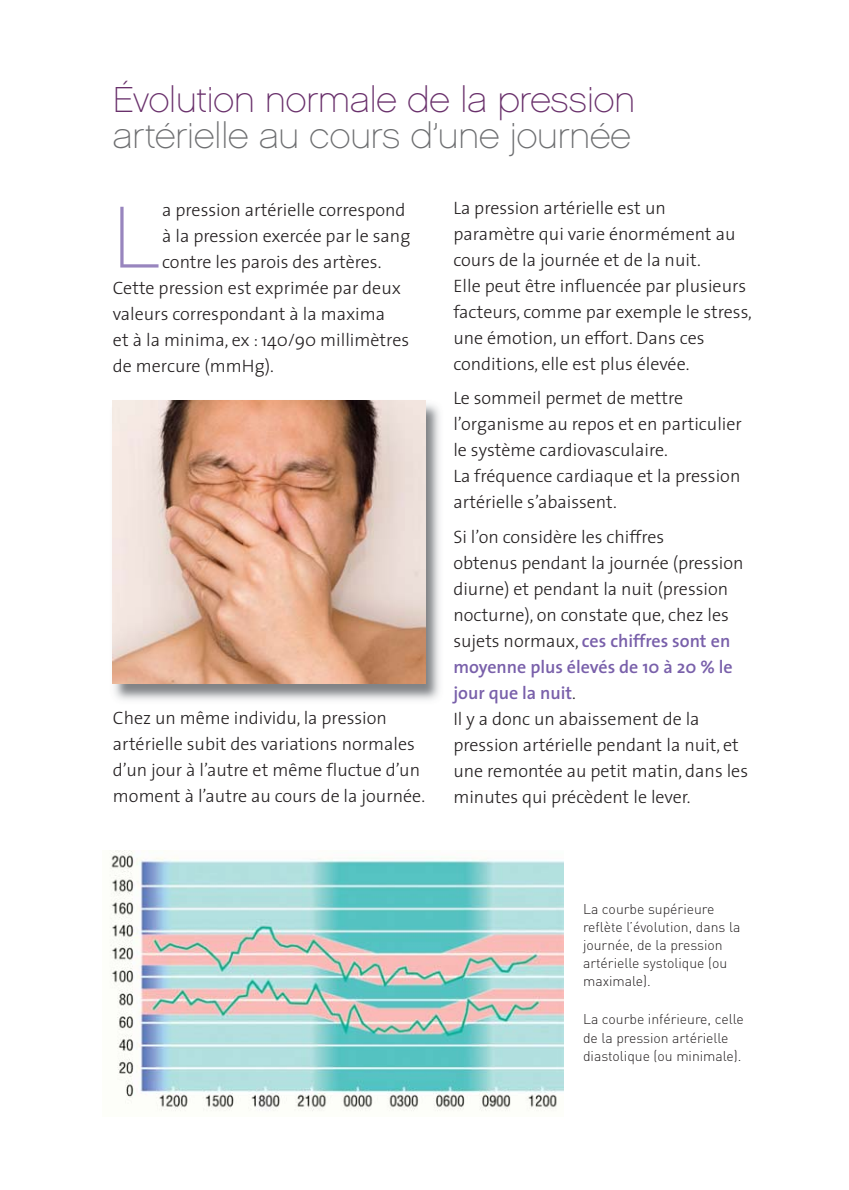
<style>
.page{position:relative;width:849px;height:1190px;background:#fff}
.page>*{position:absolute;margin:0;border:0;box-sizing:border-box;transform-origin:0 0}
.t1{font:87.6px "Chalet Paris Nineteen Sixty";color:#9885be}
.t2{font:36px "Chalet Paris Nineteen Sixty";color:#6d6e70}
.t3{font:36px "Chalet Paris Nineteen Sixty";color:#69306b}
.t4{font:300 18px/26px "The Sans";color:#231f20}
.t5{font:300 14px/18px "DIN";color:#231f20}
.s1{font-weight:600;color:#7960aa}
</style>
<div class="page">
<img style="left:110px;top:850px;width:453px;height:262px">
<img style="left:112px;top:400px;width:328px;height:300px">
<img style="left:113px;top:400px;width:312px;height:283px">
<h2 class="t3" style="left:113px;top:85px;width:523px">Évolution normale de la pression</h2>
<h2 class="t2" style="left:113px;top:121px;width:519px">artérielle au cours d’une journée</h2>
<h1 class="t1" style="left:113px;top:202px;width:49px">L</h1>
<p class="t4" style="left:162px;top:198px;width:245px">a pression artérielle correspond</p>
<p class="t4" style="left:162px;top:224px;width:249px">à la pression exercée par le sang</p>
<p class="t4" style="left:162px;top:250px;width:220px">contre les parois des artères.</p>
<p class="t4" style="left:113px;top:276px;width:289px">Cette pression est exprimée par deux</p>
<p class="t4" style="left:113px;top:302px;width:273px">valeurs correspondant à la maxima</p>
<p class="t4" style="left:113px;top:328px;width:297px">et à la minima, ex : 140/90 millimètres</p>
<p class="t4" style="left:113px;top:354px;width:162px">de mercure (mmHg).</p>
<p class="t4" style="left:113px;top:706px;width:313px">Chez un même individu, la pression artérielle subit des variations normales d’un jour à l’autre et même fluctue d’un moment à l’autre au cours de la journée.</p>
<p class="t4" style="left:453px;top:196px;width:300px">La pression artérielle est un paramètre qui varie énormément au cours de la journée et de la nuit.<br>Elle peut être influencée par plusieurs facteurs, comme par exemple le stress, une émotion, un effort. Dans ces conditions, elle est plus élevée.</p>
<p class="t4" style="left:453px;top:387px;width:290px">Le sommeil permet de mettre l’organisme au repos et en particulier le système cardiovasculaire.<br>La fréquence cardiaque et la pression artérielle s’abaissent.</p>
<p class="t4" style="left:453px;top:525px;width:296px">Si l’on considère les chiffres<br>obtenus pendant la journée (pression diurne) et pendant la nuit (pression nocturne), on constate que, chez les sujets normaux, <span class="s1">ces chiffres sont en moyenne plus élevés de 10 à 20 % le jour que la nuit</span>.<br>Il y a donc un abaissement de la pression artérielle pendant la nuit, et une remontée au petit matin, dans les minutes qui précèdent le lever.</p>
<p class="t5" style="left:583px;top:901px;width:159px">La courbe supérieure reflète l’évolution, dans la journée, de la pression artérielle systolique (ou maximale).</p>
<p class="t5" style="left:583px;top:1011px;width:162px">La courbe inférieure, celle de la pression artérielle diastolique (ou minimale).</p>
</div>
